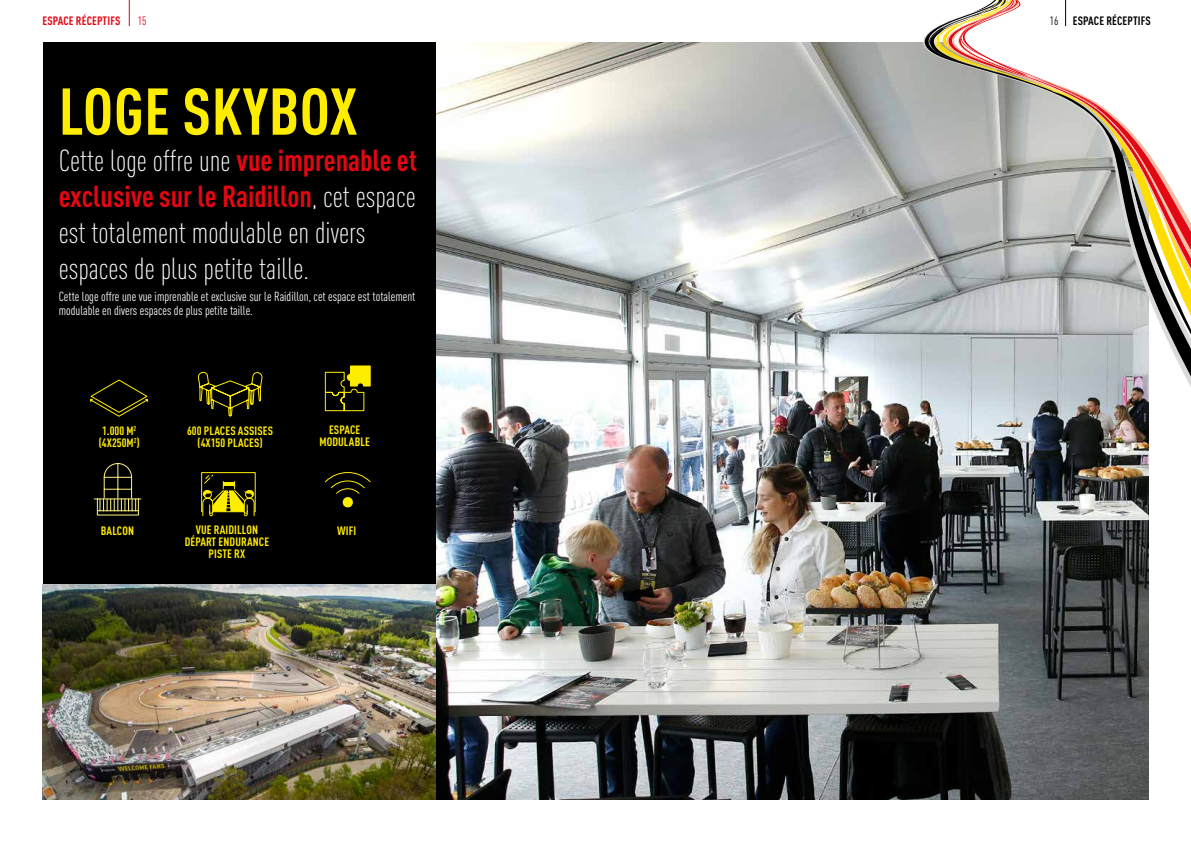
<style>
.page{position:relative;width:1191px;height:842px;background:#fff}
.page>*{position:absolute;margin:0;border:0;box-sizing:border-box;transform-origin:0 0}
.t1{font:700 condensed 65px "DIN Pro";letter-spacing:.01em;color:#ffed00}
.t2{font:300 condensed 30px/36px "DIN Pro";color:#fff}
.t3{font:condensed 13px/14px "DIN Pro";color:#fff}
.t4{font:700 condensed 12px/12px "DIN Pro";letter-spacing:.01em;color:#ffed00;text-align:center}
.t5{font:700 condensed 12px "DIN Pro";letter-spacing:.01em;color:#000}
.t6{font:700 condensed 12px "DIN Pro";letter-spacing:.01em;color:#e30613}
.t7{font:condensed 12px "DIN Pro";color:#e30613}
.s1{font-weight:400}
.s2{font-weight:700;color:#e30613}
</style>
<div class="page">
<div style="left:43px;top:43px;width:1105px;height:756px;background:#000"></div>
<img style="left:436px;top:43px;width:712px;height:756px">
<svg style="left:90px;top:379px;width:58px;height:38px"></svg>
<svg style="left:197px;top:371px;width:66px;height:46px"></svg>
<svg style="left:325px;top:365px;width:46px;height:46px"></svg>
<svg style="left:201px;top:472px;width:54px;height:44px"></svg>
<svg style="left:94px;top:463px;width:47px;height:53px"></svg>
<svg style="left:325px;top:472px;width:46px;height:36px"></svg>
<img style="left:43px;top:584px;width:393px;height:215px">
<img style="left:946px;top:417px;width:203px;height:20px">
<svg style="left:928px;top:0;width:263px;height:417px"></svg>
<svg style="left:129px;top:0;width:1px;height:26px"></svg>
<p class="t6" style="left:43px;top:12px;width:79px">ESPACE RÉCEPTIFS</p>
<p class="t7" style="left:138px;top:12px;width:10px">15</p>
<p class="t5" style="left:1049px;top:12px;width:103px"><span class="s1">16</span> ESPACE RÉCEPTIFS</p>
<h1 class="t1" style="left:59px;top:62px;width:300px">LOGE SKYBOX</h1>
<p class="t2" style="left:59px;top:140px;width:360px">Cette loge offre une <span class="s2">vue imprenable et exclusive sur le Raidillon</span>, cet espace est totalement modulable en divers espaces de plus petite taille.</p>
<p class="t3" style="left:59px;top:289px;width:358px">Cette loge offre une vue imprenable et exclusive sur le Raidillon, cet espace est totalement modulable en divers espaces de plus petite taille.</p>
<p class="t4" style="left:99px;top:424px;width:42px;text-align:left">1.000 M<sup>2 </sup>(4X250M<sup>2</sup>)</p>
<p class="t4" style="left:187px;top:424px;width:87px">600 PLACES ASSISES (4X150 PLACES)</p>
<p class="t4" style="left:319px;top:423px;width:52px">ESPACE<br>MODULABLE</p>
<p class="t4" style="left:101px;top:524px;width:35px">BALCON</p>
<p class="t4" style="left:196px;top:523px;width:64px">VUE RAIDILLON</p>
<p class="t4" style="left:337px;top:523px;width:21px">WIFI</p>
<p class="t4" style="left:185px;top:535px;width:86px">DÉPART ENDURANCE<br>PISTE RX</p>
</div>
